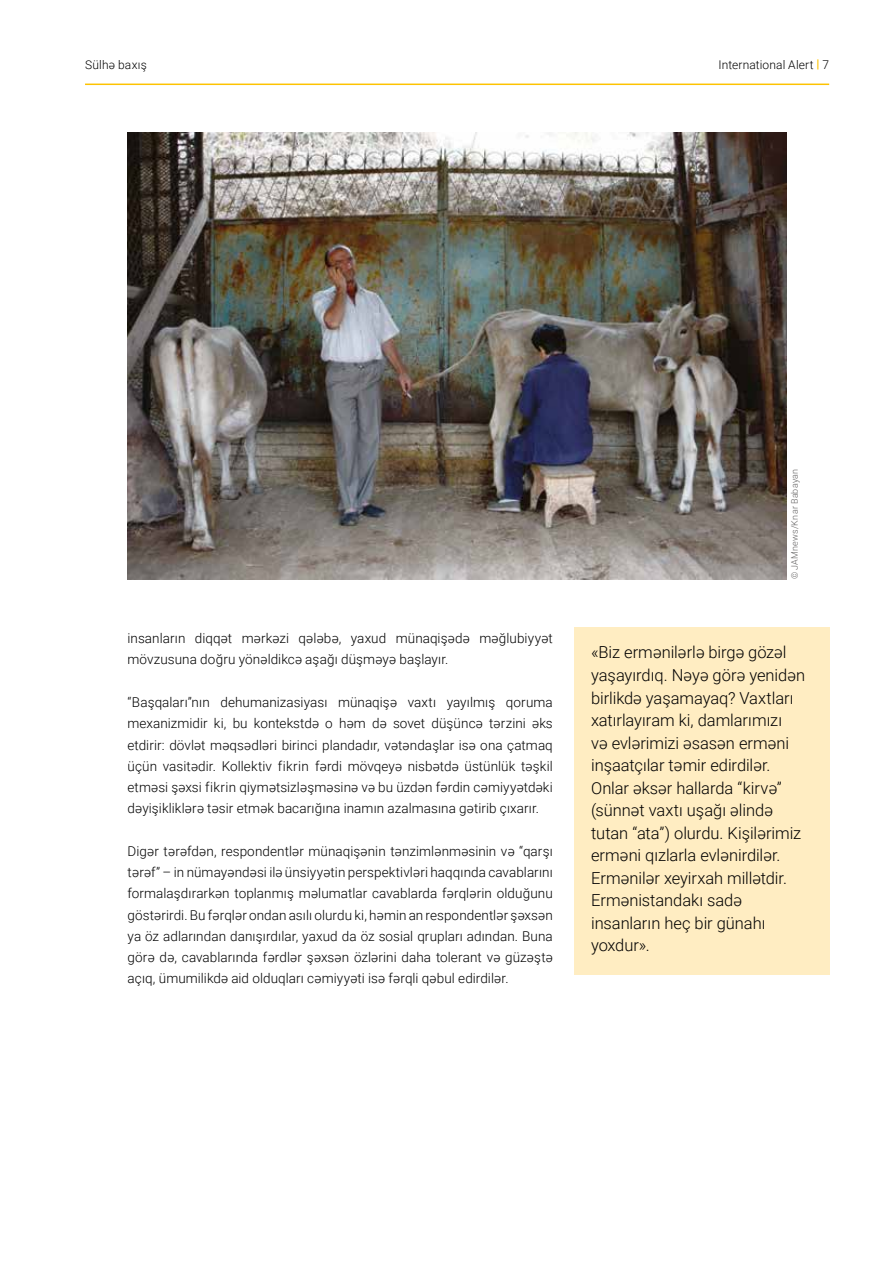
<style>
.page{position:relative;width:893px;height:1263px;background:#fff}
.page>*{position:absolute;margin:0;border:0;box-sizing:border-box;transform-origin:0 0}
.t1{font:300 16.5px/22.5px "Roboto";letter-spacing:-.005em;color:#000}
.t2{font:300 13.5px/21.3px "Roboto";letter-spacing:.005em;color:#000;text-align:justify}
.t3{font:300 12px "Roboto";letter-spacing:.015em;color:#000}
.t4{font:300 9px "Roboto";letter-spacing:.02em;color:#646363}
.s1{font-weight:700;color:#fdc300}
</style>
<div class="page">
<div style="left:574px;top:627px;width:255px;height:348px;background:#ffedc2"></div>
<img style="left:128px;top:133px;width:659px;height:446px">
<hr style="left:85px;top:84px;width:744px;height:1px;background:#fdc300">
<p class="t3" style="left:85px;top:56px;width:63px">Sülhə baxış</p>
<p class="t3" style="left:718px;top:56px;width:112px">International Alert <span class="s1">|</span> 7</p>
<p class="t2" style="left:128px;top:627px;width:427px">insanların diqqət mərkəzi qələbə, yaxud münaqişədə məğlubiyyət mövzusuna doğru yönəldikcə aşağı düşməyə başlayır.</p>
<p class="t2" style="left:128px;top:691px;width:427px">“Başqaları”nın dehumanizasiyası münaqişə vaxtı yayılmış qoruma mexanizmidir ki, bu kontekstdə o həm də sovet düşüncə tərzini əks etdirir: dövlət məqsədləri birinci plandadır, vətəndaşlar isə ona çatmaq üçün vasitədir. Kollektiv fikrin fərdi mövqeyə nisbətdə üstünlük təşkil etməsi şəxsi fikrin qiymətsizləşməsinə və bu üzdən fərdin cəmiyyətdəki dəyişikliklərə təsir etmək bacarığına inamın azalmasına gətirib çıxarır.</p>
<p class="t2" style="left:128px;top:840px;width:427px">Digər tərəfdən, respondentlər münaqişənin tənzimlənməsinin və “qarşı tərəf” – in nümayəndəsi ilə ünsiyyətin perspektivləri haqqında cavablarını formalaşdırarkən toplanmış məlumatlar cavablarda fərqlərin olduğunu göstərirdi. Bu fərqlər ondan asılı olurdu ki, həmin an respondentlər şəxsən ya öz adlarından danışırdılar, yaxud da öz sosial qrupları adından. Buna görə də, cavablarında fərdlər şəxsən özlərini daha tolerant və güzəştə açıq, ümumilikdə aid olduqları cəmiyyəti isə fərqli qəbul edirdilər.</p>
<p class="t4" style="left:788px;top:579px;width:112px;rotate:-90deg">© JAMnews/Knar Babayan</p>
<p class="t1" style="left:591px;top:641px;width:216px">«Biz ermənilərlə birgə gözəl yaşayırdıq. Nəyə görə yenidən birlikdə yaşamayaq? Vaxtları xatırlayıram ki, damlarımızı<br>və evlərimizi əsasən erməni inşaatçılar təmir edirdilər.<br>Onlar əksər hallarda “kirvə” (sünnət vaxtı uşağı əlində tutan “ata”) olurdu. Kişilərimiz erməni qızlarla evlənirdilər.<br>Ermənilər xeyirxah millətdir.<br>Ermənistandakı sadə insanların heç bir günahı yoxdur».</p>
</div>
